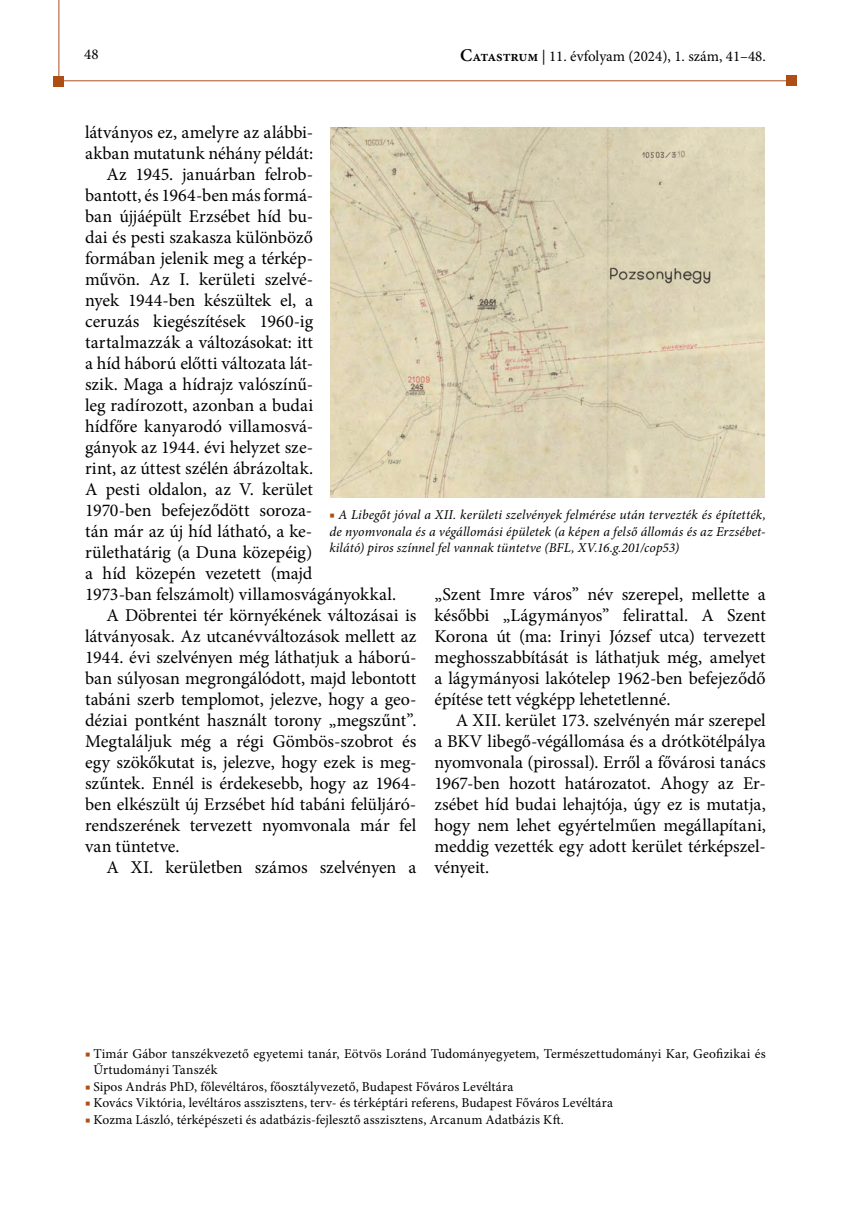
<style>
.page{position:relative;width:851px;height:1212px;background:#fff}
.page>*{position:absolute;margin:0;border:0;box-sizing:border-box;transform-origin:0 0}
.t1{font:18px/21px "Minion Pro";letter-spacing:-.005em;color:#000;text-align:justify}
.t2{font:15px "Minion Pro";color:#000}
.képaláírás{font:13.5px/16.5px "Minion Pro";letter-spacing:.005em;color:#000}
.képaláírás-2{font:italic 13.5px/16.5px "Minion Pro";letter-spacing:.005em;color:#000;text-align:justify}
.s1{font-weight:600;font-size:18px}
.s2{font-weight:600}
.s3{color:#ae4e14}
</style>
<div class="page">
<hr style="left:57px;top:81px;width:734px;height:1px;background:#ae4f25">
<hr style="left:59px;top:0;width:1px;height:81px;background:#ae4f25">
<div style="left:786px;top:76px;width:10px;height:10px;background:#ae4e14"></div>
<div style="left:54px;top:76px;width:10px;height:10px;background:#ae4e14"></div>
<img style="left:330px;top:127px;width:434px;height:371px">
<p class="t2" style="left:84px;top:45px;width:16px">48</p>
<p class="t2" style="left:460px;top:46px;width:307px"><span class="s1">C</span><span class="s2">atastrum</span> | 11. évfolyam (2024), 1. szám, 41–48.</p>
<p class="t1" style="left:85px;top:122px;width:229px">látványos ez, amelyre az alábbi&shy;akban mutatunk néhány példát:</p>
<p class="t1" style="left:85px;top:164px;width:312px;text-align:left;text-indent:21px">Az 1945. januárban felrob-<br>bantott, és 1964-ben más formá-<br>ban újjáépült Erzsébet híd bu-<br>dai és pesti szakasza különböző<br>formában jelenik meg a térkép-<br>művön. Az I. kerületi szelvé-<br>nyek 1944-ben készültek el, a<br>ceruzás kiegészítések 1960-ig tartalmazzák a változásokat: itt<br>a híd háború előtti változata lát-<br>szik. Maga a hídrajz valószínű-<br>leg radírozott, azonban a budai<br>hídfőre kanyarodó villamosvá-<br>gányok az 1944. évi helyzet sze-<br>rint, az úttest szélén ábrázoltak.<br>A pesti oldalon, az V. kerület<br>1970-ben befejeződött soroza-<br>tán már az új híd látható, a ke&shy;rülethatárig (a Duna közepéig)<br>a híd közepén vezetett (majd<br>1973-ban felszámolt) villamosvágányokkal.</p>
<p class="t1" style="left:85px;top:605px;width:333px;text-indent:21px">A Döbrentei tér környékének változásai is látványosak. Az utcanévváltozások mellett az 1944. évi szelvényen még láthatjuk a háború&shy;ban súlyosan megrongálódott, majd lebontott tabáni szerb templomot, jelezve, hogy a geo&shy;déziai pontként használt torony „megszűnt”.<br>Megtaláljuk még a régi Gömbös-szobrot és egy szökőkutat is, jelezve, hogy ezek is meg&shy;szűntek. Ennél is érdekesebb, hogy az 1964- ben elkészült új Erzsébet híd tabáni felüljáró&shy;rendszerének tervezett nyomvonala már fel van tüntetve.</p>
<p class="t1" style="left:106px;top:857px;width:311px">A XI. kerületben számos szelvényen a</p>
<p class="képaláírás-2" style="left:329px;top:506px;width:438px"><span class="s3">■</span> A Libegőt jóval a XII. kerületi szelvények felmérése után tervezték és építették, de nyomvonala és a végállomási épületek (a képen a felső állomás és az Erzsébet&shy;kilátó) piros színnel fel vannak tüntetve (BFL, XV.16.g.201/cop53)</p>
<p class="t1" style="left:434px;top:584px;width:333px">„Szent Imre város” név szerepel, mellette a későbbi „Lágymányos” felirattal. A Szent Korona út (ma: Irinyi József utca) tervezett meghosszabbítását is láthatjuk még, amelyet a lágymányosi lakótelep 1962-ben befejeződő építése tett végképp lehetetlenné.</p>
<p class="t1" style="left:434px;top:710px;width:333px;text-indent:21px">A XII. kerület 173. szelvényén már szerepel a BKV libegő-végállomása és a drótkötélpálya nyomvonala (pirossal). Erről a fővárosi tanács 1967-ben hozott határozatot. Ahogy az Er&shy;zsébet híd budai lehajtója, úgy ez is mutatja, hogy nem lehet egyértelműen megállapítani, meddig vezették egy adott kerület térképszel&shy;vényeit.</p>
<p class="képaláírás" style="left:93px;top:1045px;width:673px;text-indent:-8px"><span class="s3">■</span> Timár Gábor tanszékvezető egyetemi tanár, Eötvös Loránd Tudományegyetem, Természettudományi Kar, Geofizikai és<br>Űrtudományi Tanszék</p>
<p class="képaláírás" style="left:85px;top:1078px;width:430px"><span class="s3">■</span> Sipos András PhD, főlevéltáros, főosztályvezető, Budapest Főváros Levéltára</p>
<p class="képaláírás" style="left:85px;top:1094px;width:529px"><span class="s3">■</span> Kovács Viktória, levéltáros asszisztens, terv- és térképtári referens, Budapest Főváros Levéltára</p>
<p class="képaláírás" style="left:85px;top:1111px;width:480px"><span class="s3">■</span> Kozma László, térképészeti és adatbázis-fejlesztő asszisztens, Arcanum Adatbázis Kft.</p>
</div>
